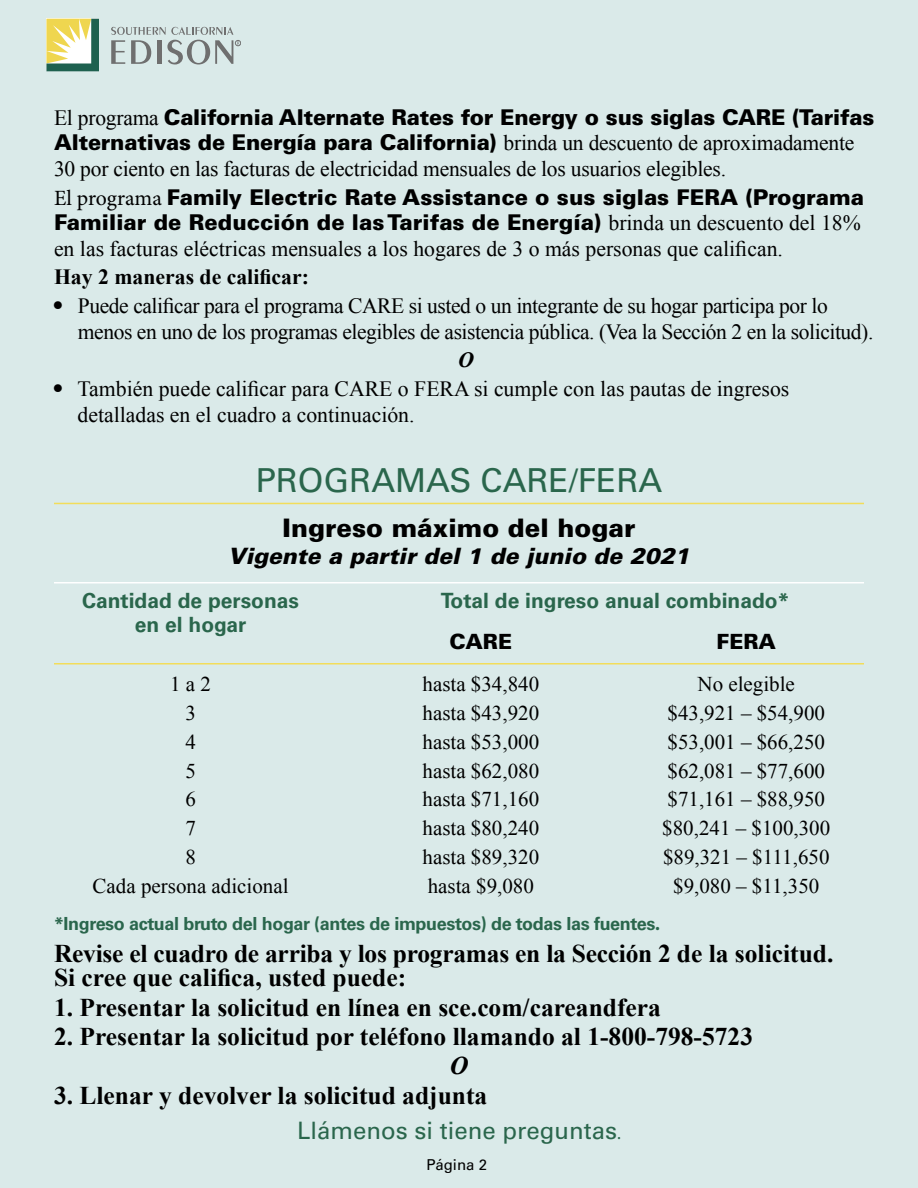
<style>
.page{position:relative;width:918px;height:1188px;background:#daeae9}
.page>*{position:absolute;margin:0;border:0;box-sizing:border-box;transform-origin:0 0}
.t1{font:33px "Univers LT Std";color:#2a664c}
.t2{font:700 25.5px/24px "Times New Roman";color:#000}
.t3{font:900 25.5px "Univers LT Std";color:#000}
.t4{font:italic 700 25.5px "Times New Roman";color:#000}
.t5{font:24px "Univers LT Std";color:#2a664c}
.t6{font:italic 900 22.5px "Univers LT Std";color:#000}
.t7{font:21.75px/25.5px "Times New Roman";letter-spacing:-.01em;color:#000}
.t8{font:700 21.75px "Times New Roman";color:#000}
.t9{font:italic 700 21.75px "Times New Roman";color:#000}
.t10{font:21px "Times New Roman";color:#000}
.t11{font:700 21px/24px "Univers LT Std";color:#2a664c;text-align:center}
.t12{font:900 21px "Univers LT Std";color:#000}
.t13{font:700 18px "Univers LT Std";letter-spacing:-.02em;color:#2a664c}
.t14{font:15px "Univers LT Std";color:#000}
.s1{font-family:"Univers LT Std";font-weight:900}
.s2{font-family:"Minion Pro"}
.s3{font-family:"Univers LT Std"}
.s4{font-family:"Myriad Pro"}
.s5{font-family:"Myriad Pro";font-size:18px}
</style>
<div class="page">
<hr style="left:54px;top:503px;width:810px;height:1px;background:#f2dd5a">
<hr style="left:54px;top:663px;width:810px;height:1px;background:#f2dd5a">
<hr style="left:54px;top:582px;width:810px;height:2px;background:#fff">
<svg style="left:46px;top:19px;width:53px;height:52px"></svg>
<svg style="left:111px;top:27px;width:130px;height:38px"></svg>
<p class="t7" style="left:54px;top:104px;width:822px">El programa <span class="s1">California Alternate Rates for Energy o sus siglas CARE (Tarifas<br>Alternativas de Energía para California)</span> brinda un descuento de aproximadamente<br>30 por ciento en las facturas de electricidad mensuales de los usuarios elegibles.</p>
<p class="t7" style="left:54px;top:184px;width:812px"><span class="s2">El programa</span> <span class="s1">Family Electric Rate Assistance o sus siglas FERA (Programa<br>Familiar de Reducción de las Tarifas de Energía)</span> brinda un descuento del 18% en las facturas eléctricas mensuales a los hogares de 3 o más personas que califican.</p>
<p class="t8" style="left:54px;top:262px;width:256px">Hay 2 maneras de calificar:</p>
<p class="t7" style="left:78px;top:293px;width:797px;text-indent:-24px"><span class="s3">•</span> Puede calificar para el programa CARE si usted o un integrante de su hogar participa por lo menos en uno de los programas elegibles de asistencia pública. (Vea la Sección 2 en la solicitud).</p>
<p class="t9" style="left:458px;top:345px;width:17px">O</p>
<p class="t7" style="left:78px;top:376px;width:713px;text-indent:-24px"><span class="s3">•</span> También puede calificar para CARE o FERA si cumple con las pautas de ingresos detalladas en el cuadro a continuación.</p>
<p class="t1" style="left:256px;top:461px;width:408px">PROGRAMAS CARE/FERA</p>
<p class="t3" style="left:283px;top:512px;width:354px">Ingreso máximo del hogar</p>
<p class="t6" style="left:228px;top:542px;width:463px">Vigente a partir del 1 de junio de 2021</p>
<p class="t11" style="left:82px;top:589px;width:219px">Cantidad de personas en el hogar</p>
<p class="t11" style="left:441px;top:589px;width:350px">Total de ingreso anual combinado*</p>
<p class="t12" style="left:450px;top:629px;width:64px">CARE</p>
<p class="t12" style="left:717px;top:629px;width:61px">FERA</p>
<p class="t10" style="left:170px;top:670px;width:42px">1 a 2</p>
<p class="t10" style="left:423px;top:670px;width:118px">hasta $34,840</p>
<p class="t10" style="left:698px;top:670px;width:99px">No elegible</p>
<p class="t10" style="left:185px;top:699px;width:12px">3</p>
<p class="t10" style="left:423px;top:699px;width:118px">hasta $43,920</p>
<p class="t10" style="left:668px;top:699px;width:159px">$43,921 – $54,900</p>
<p class="t10" style="left:185px;top:728px;width:12px">4</p>
<p class="t10" style="left:423px;top:728px;width:118px">hasta $53,000</p>
<p class="t10" style="left:668px;top:728px;width:159px">$53,001 – $66,250</p>
<p class="t10" style="left:185px;top:756px;width:12px">5</p>
<p class="t10" style="left:423px;top:756px;width:118px">hasta $62,080</p>
<p class="t10" style="left:668px;top:756px;width:159px">$62,081 – $77,600</p>
<p class="t10" style="left:185px;top:785px;width:12px">6</p>
<p class="t10" style="left:423px;top:785px;width:118px">hasta $71,160</p>
<p class="t10" style="left:668px;top:785px;width:159px">$71,161 – $88,950</p>
<p class="t10" style="left:185px;top:814px;width:12px">7</p>
<p class="t10" style="left:423px;top:814px;width:118px">hasta $80,240</p>
<p class="t10" style="left:662px;top:814px;width:170px">$80,241 – $100,300</p>
<p class="t10" style="left:185px;top:843px;width:12px">8</p>
<p class="t10" style="left:423px;top:843px;width:118px">hasta $89,320</p>
<p class="t10" style="left:663px;top:843px;width:168px">$89,321 – $111,650</p>
<p class="t10" style="left:93px;top:872px;width:197px">Cada persona adicional</p>
<p class="t10" style="left:428px;top:872px;width:108px">hasta $9,080</p>
<p class="t10" style="left:673px;top:872px;width:148px">$9,080 – $11,350</p>
<p class="t13" style="left:54px;top:913px;width:607px">*Ingreso actual bruto del hogar (antes de impuestos) de todas las fuentes<span class="s4">.</span></p>
<p class="t2" style="left:54px;top:941px;width:781px">Revise el cuadro de arriba y los programas en la Sección 2 de la solicitud.<br>Si cree que califica, usted puede:</p>
<p class="t2" style="left:54px;top:995px;width:608px">1. Presentar la solicitud en línea en sce.com/careandfera</p>
<p class="t2" style="left:54px;top:1024px;width:701px">2. Presentar la solicitud por teléfono llamando al 1-800-798-5723</p>
<p class="t4" style="left:450px;top:1048px;width:20px">O</p>
<p class="t2" style="left:54px;top:1083px;width:435px">3. Llenar y devolver la solicitud adjunta</p>
<p class="t5" style="left:297px;top:1117px;width:325px">Llámenos si tiene preguntas<span class="s5">.</span></p>
<p class="t14" style="left:427px;top:1155px;width:62px">Página 2</p>
</div>
